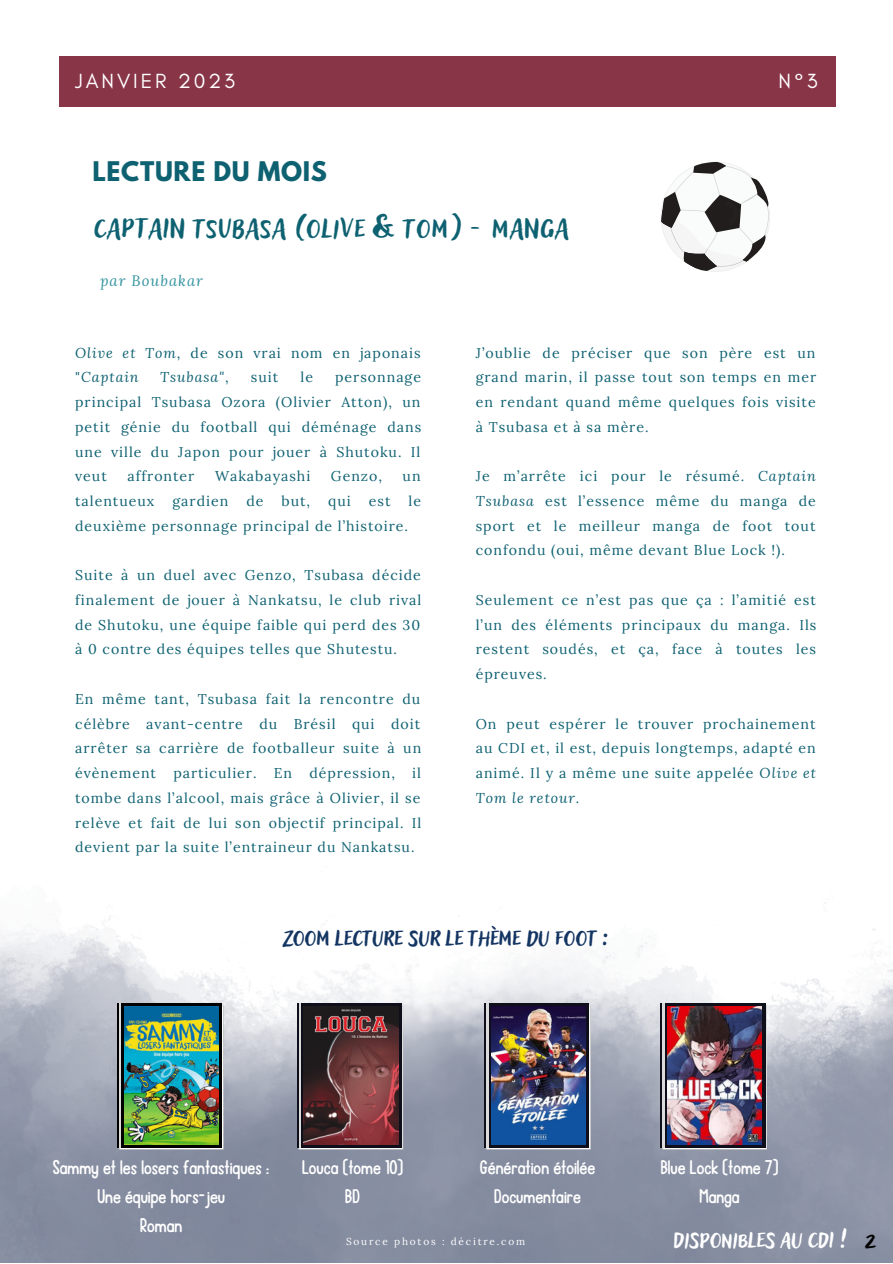
<style>
.page{position:relative;width:893px;height:1264px;background:#fff}
.page>*{position:absolute;margin:0;border:0;box-sizing:border-box;transform-origin:0 0}
.t1{font:34.8px "Adlery Pro Blockletter";letter-spacing:.03em;color:#0e6171}
.t2{font:30px "Adlery Pro Blockletter";color:#000}
.t3{font:28.5px "Adlery Pro Blockletter";color:#143562}
.t4{font:28.5px "Adlery Pro Blockletter";color:#fff}
.t5{font:700 24px "League Spartan";letter-spacing:.03em;color:#0e6171}
.t6{font:21px/29.2px "Ballpoint";color:#fff;text-align:center}
.t7{font:20.85px "Glacial Indifference";letter-spacing:.14em;color:#fff}
.t8{font:italic 14.85px "Lora";letter-spacing:.07em;color:#3494a0}
.t9{font:14.1px/24.8px "Lora";letter-spacing:.07em;color:#0e6171;text-align:justify}
.t10{font:italic 14.1px "Lora";letter-spacing:.07em;color:#0e6171}
.t11{font:10.05px "Lora";letter-spacing:.18em;color:#fff}
.s1{font-style:italic}
.s2{font-style:normal}
</style>
<div class="page">
<div style="left:59px;top:56px;width:776px;height:51px;background:#883547"></div>
<img style="left:0;top:902px;width:892px;height:360px">
<svg style="left:118px;top:1004px;width:106px;height:145px"></svg>
<div style="left:117px;top:1003px;width:105px;height:144px;background:#000"></div>
<img style="left:124px;top:1006px;width:95px;height:137px">
<hr style="left:119px;top:1003px;width:2px;height:144px;background:#dbdbdb">
<svg style="left:297px;top:1004px;width:106px;height:145px"></svg>
<svg style="left:297px;top:1003px;width:104px;height:144px;fill:#0e0f1a"></svg>
<img style="left:304px;top:1006px;width:94px;height:137px">
<hr style="left:299px;top:1003px;width:1px;height:144px;background:#dbdbdb">
<svg style="left:484px;top:1004px;width:107px;height:145px"></svg>
<svg style="left:484px;top:1003px;width:105px;height:144px;fill:#0e0f1a"></svg>
<img style="left:491px;top:1006px;width:94px;height:137px">
<hr style="left:486px;top:1003px;width:2px;height:144px;background:#dbdbdb">
<svg style="left:661px;top:1004px;width:106px;height:145px"></svg>
<svg style="left:660px;top:1003px;width:105px;height:144px;fill:#0e0f1a"></svg>
<img style="left:667px;top:1006px;width:94px;height:138px">
<hr style="left:663px;top:1003px;width:1px;height:144px;background:#dbdbdb">
<svg style="left:661px;top:162px;width:109px;height:110px"></svg>
<h3 class="t7" style="left:75px;top:68px;width:161px">JANVIER 2023</h3>
<h3 class="t7" style="left:778px;top:68px;width:40px">N°3</h3>
<h3 class="t5" style="left:92px;top:159px;width:236px">LECTURE DU MOIS</h3>
<h1 class="t1" style="left:94px;top:205px;width:476px">CAPTAIN tSUBASA (olive &amp; tom) - MANGA</h1>
<p class="t8" style="left:100px;top:271px;width:104px">par Boubakar</p>
<p class="t9" style="left:75px;top:340px;width:347px"><span class="s1">Olive et Tom</span>, de son vrai nom en japonais "<span class="s1">Captain</span></p>
<p class="t10" style="left:160px;top:368px;width:70px">Tsubasa"<span class="s2">,</span></p>
<p class="t9" style="left:251px;top:365px;width:29px">suit</p>
<p class="t9" style="left:300px;top:365px;width:14px">le</p>
<p class="t9" style="left:75px;top:365px;width:347px;text-indent:260px">personnage principal Tsubasa Ozora (Olivier Atton), un petit génie du football qui déménage dans une ville du Japon pour jouer à Shutoku. Il veut</p>
<p class="t9" style="left:127px;top:463px;width:68px">affronter</p>
<p class="t9" style="left:215px;top:463px;width:97px">Wakabayashi</p>
<p class="t9" style="left:331px;top:463px;width:52px">Genzo,</p>
<p class="t9" style="left:402px;top:463px;width:19px">un</p>
<p class="t9" style="left:75px;top:488px;width:81px">talentueux</p>
<p class="t9" style="left:172px;top:488px;width:57px">gardien</p>
<p class="t9" style="left:246px;top:488px;width:19px">de</p>
<p class="t9" style="left:281px;top:488px;width:30px">but,</p>
<p class="t9" style="left:328px;top:488px;width:24px">qui</p>
<p class="t9" style="left:369px;top:488px;width:23px">est</p>
<p class="t9" style="left:408px;top:488px;width:14px">le</p>
<p class="t9" style="left:75px;top:513px;width:334px">deuxième personnage principal de l’histoire.</p>
<p class="t9" style="left:75px;top:562px;width:347px">Suite à un duel avec Genzo, Tsubasa décide finalement de jouer à Nankatsu, le club rival de Shutoku, une équipe faible qui perd des 30 à 0 contre des équipes telles que Shutestu.</p>
<p class="t9" style="left:75px;top:686px;width:347px">En même tant, Tsubasa fait la rencontre du célèbre avant-centre du Brésil qui doit arrêter sa carrière de footballeur suite à un évènement particulier. En dépression, il tombe dans l’alcool, mais grâce à Olivier, il se relève et fait de lui son objectif principal. Il devient par la suite l’entraineur du Nankatsu.</p>
<p class="t9" style="left:475px;top:340px;width:342px">J’oublie de préciser que son père est un grand marin, il passe tout son temps en mer en rendant quand même quelques fois visite à Tsubasa et à sa mère.</p>
<p class="t9" style="left:475px;top:463px;width:341px">Je m’arrête ici pour le résumé. <span class="s1">Captain Tsubasa</span> est l’essence même du manga de sport et le meilleur manga de foot tout confondu (oui, même devant Blue Lock !).</p>
<p class="t9" style="left:475px;top:587px;width:342px">Seulement ce n’est pas que ça : l’amitié est l’un des éléments principaux du manga. Ils restent soudés, et ça, face à toutes les épreuves.</p>
<p class="t9" style="left:475px;top:711px;width:342px">On peut espérer le trouver prochainement au CDI et, il est, depuis longtemps, adapté en animé. Il y a même une suite appelée <span class="s1">Olive et Tom le retour</span>.</p>
<h3 class="t3" style="left:282px;top:918px;width:327px">Zoom lecture sur le thème du foot :</h3>
<h3 class="t6" style="left:53px;top:1152px;width:218px">Sammy et les losers fantastiques :<br>Une équipe hors-jeu<br>Roman</h3>
<h3 class="t6" style="left:302px;top:1152px;width:103px">Louca (tome 10)<br>BD</h3>
<h3 class="t6" style="left:480px;top:1152px;width:117px">Génération étoilée<br>Documentaire</h3>
<h3 class="t6" style="left:660px;top:1152px;width:119px">Blue Lock (tome 7)<br>Manga</h3>
<h3 class="t4" style="left:673px;top:1220px;width:174px">Disponibles au CDI !</h3>
<p class="t11" style="left:346px;top:1234px;width:180px">Source photos : décitre.com</p>
<h2 class="t2" style="left:864px;top:1221px;width:13px">2</h2>
</div>
